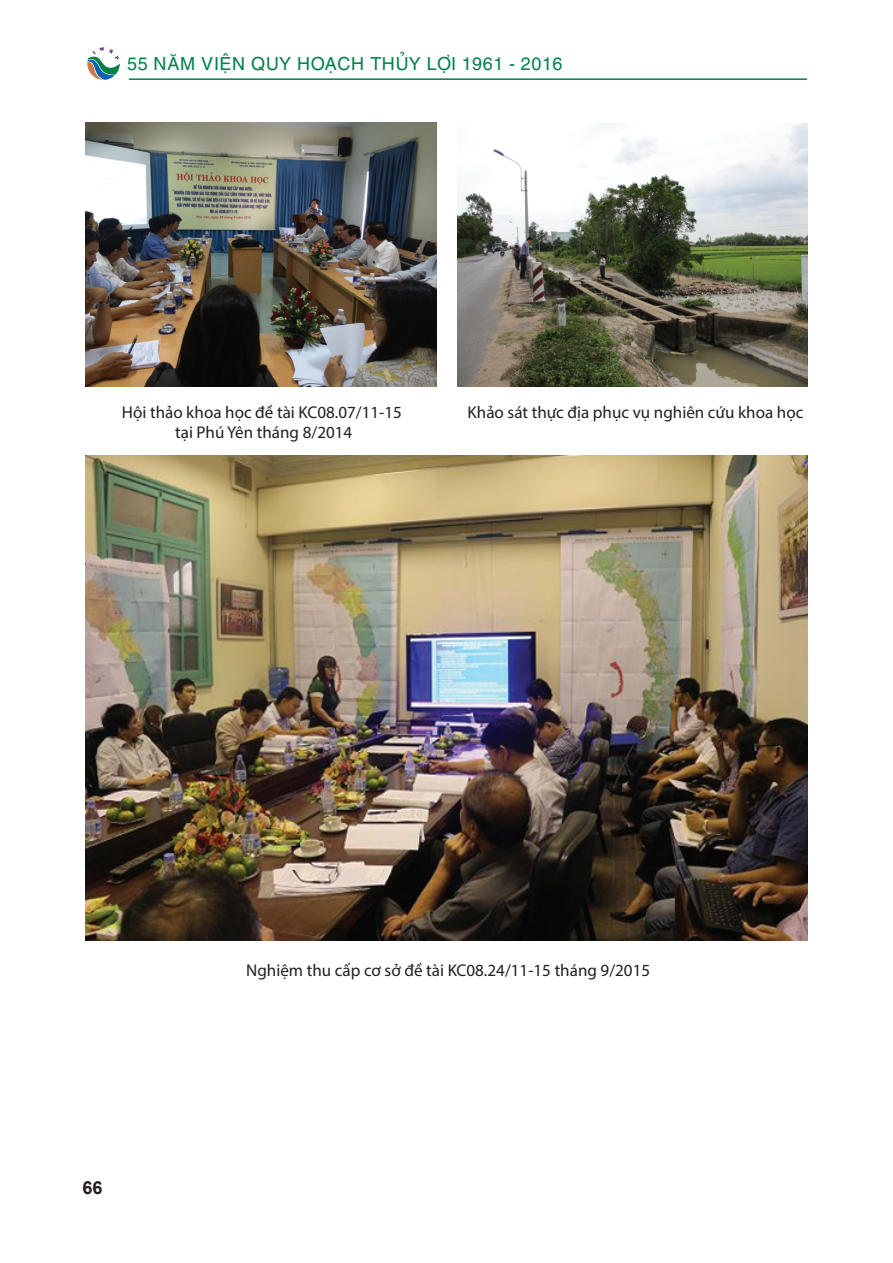
<style>
.page{position:relative;width:893px;height:1263px;background:#fff}
.page>*{position:absolute;margin:0;border:0;box-sizing:border-box;transform-origin:0 0}
.t1{font:18px "UTM Helve";color:#018048}
.t2{font:700 18px "Arial";color:#231f20}
.t3{font:17.1px/20.4px "Myriad Pro";color:#231f20;text-align:center}
</style>
<div class="page">
<svg style="left:87px;top:47px;width:33px;height:33px"></svg>
<hr style="left:129px;top:78px;width:678px;height:2px;background:#018048">
<img style="left:85px;top:123px;width:351px;height:263px">
<img style="left:457px;top:123px;width:350px;height:263px">
<img style="left:85px;top:455px;width:722px;height:485px">
<p class="t1" style="left:127px;top:49px;width:437px">55 NĂM VIỆN QUY HOẠCH THỦY LỢI 1961 - 2016</p>
<p class="t3" style="left:122px;top:402px;width:281px">Hội thảo khoa học đề tài KC08.07/11-15 tại Phú Yên tháng 8/2014</p>
<p class="t3" style="left:468px;top:402px;width:337px">Khảo sát thực địa phục vụ nghiên cứu khoa học</p>
<p class="t2" style="left:82px;top:1175px;width:22px">66</p>
<p class="t3" style="left:246px;top:959px;width:405px">Nghiệm thu cấp cơ sở đề tài KC08.24/11-15 tháng 9/2015</p>
</div>
